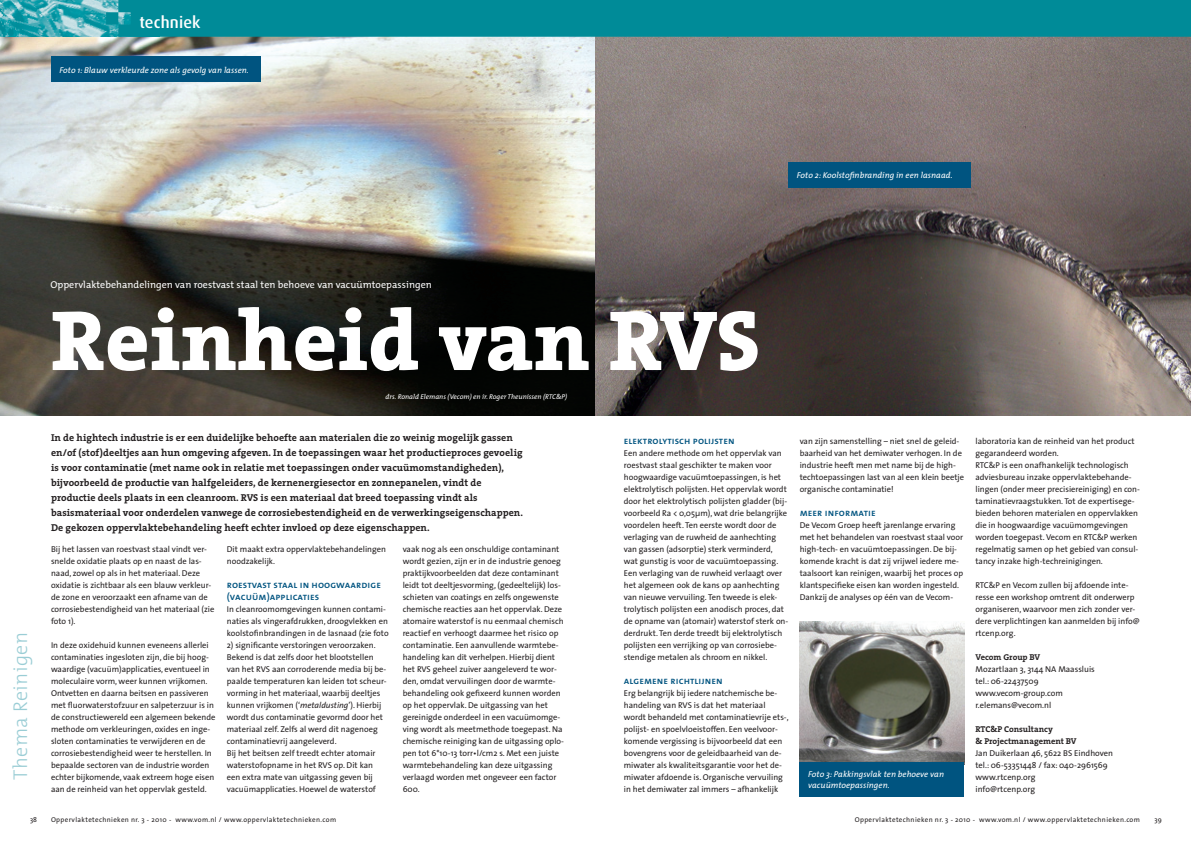
<style>
.page{position:relative;width:1191px;height:842px;background:#fff}
.page>*{position:absolute;margin:0;border:0;box-sizing:border-box;transform-origin:0 0}
.kop{font:800 86px "The Serif";color:#fff}
.platte_tekst{font:300 20px "The Mix";letter-spacing:.02em;color:#9acdd5}
.t1{font:500 16.2px "Dax";letter-spacing:.01em;color:#fff}
.intro{font:700 10px/15px "The Serif";letter-spacing:.005em;color:#231f20}
.subkop{font:10px/12px "The Mix Semi Bold Caps";letter-spacing:.01em;color:#005480}
.chapeau{font:10px "The Mix";letter-spacing:.005em;color:#fff}
.platte_tekst-2{font:10px "The Mix Semi Bold Caps";letter-spacing:.01em;color:#005480}
.platte_tekst-3{font:8.5px/12px "The Sans";color:#231f20}
.bijschrift{font:italic 8.5px/11px "The Mix";letter-spacing:.005em;color:#fff}
.bold_serif{font:700 8.5px/12px "The Serif";color:#231f20}
.t2{font:7px "The Sans";letter-spacing:.05em;color:#231f20}
.auteur{font:italic 7px "The Mix";color:#fff}
.s1{font-style:italic}
</style>
<div class="page">
<img style="left:0;top:37px;width:1191px;height:379px">
<img style="left:0;top:0;width:106px;height:37px">
<div style="left:106px;top:0;width:1085px;height:37px;background:#008b98"></div>
<img style="left:799px;top:622px;width:165px;height:141px">
<div style="left:799px;top:763px;width:165px;height:34px;background:#005480"></div>
<div style="left:51px;top:57px;width:210px;height:25px;background:#005480"></div>
<div style="left:788px;top:163px;width:183px;height:25px;background:#005480"></div>
<p class="t1" style="left:139px;top:14px;width:63px">techniek</p>
<p class="bijschrift" style="left:60px;top:64px;width:191px">Foto 1: Blauw verkleurde zone als gevolg van lassen.</p>
<p class="bijschrift" style="left:797px;top:170px;width:157px">Foto 2: Koolstofinbranding in een lasnaad.</p>
<p class="platte_tekst" style="left:4px;top:780px;width:149px;rotate:-90deg">Thema Reinigen</p>
<p class="chapeau" style="left:50px;top:276px;width:383px">Oppervlaktebehandelingen van roestvast staal ten behoeve van vacuümtoepassingen</p>
<p class="kop" style="left:51px;top:269px;width:710px">Reinheid van RVS</p>
<p class="auteur" style="left:385px;top:391px;width:183px">drs. Ronald Elemans (Vecom) en ir. Roger Theunissen (RTC&amp;P)</p>
<p class="intro" style="left:51px;top:430px;width:473px">In de hightech industrie is er een duidelijke behoefte aan materialen die zo weinig mogelijk gassen en/of (stof)deeltjes aan hun omgeving afgeven. In de toepassingen waar het productieproces gevoelig is voor contaminatie (met name ook in relatie met toepassingen onder vacuümomstandigheden), bijvoorbeeld de productie van halfgeleiders, de kernenergiesector en zonnepanelen, vindt de productie deels plaats in een cleanroom. RVS is een materiaal dat breed toepassing vindt als basismateriaal voor onderdelen vanwege de corrosiebestendigheid en de verwerkingseigenschappen.<br>De gekozen oppervlaktebehandeling heeft echter invloed op deze eigenschappen.</p>
<p class="platte_tekst-3" style="left:51px;top:543px;width:165px">Bij het lassen van roestvast staal vindt ver&shy;snelde oxidatie plaats op en naast de las&shy;naad, zowel op als in het materiaal. Deze oxidatie is zichtbaar als een blauw verkleur&shy;de zone en veroorzaakt een afname van de corrosiebestendigheid van het materiaal (zie foto 1).</p>
<p class="platte_tekst-3" style="left:51px;top:639px;width:166px">In deze oxidehuid kunnen eveneens allerlei contaminaties ingesloten zijn, die bij hoog&shy;waardige (vacuüm)applicaties, eventueel in moleculaire vorm, weer kunnen vrijkomen.<br>Ontvetten en daarna beitsen en passiveren met fluorwaterstofzuur en salpeterzuur is in de constructiewereld een algemeen bekende methode om verkleuringen, oxides en inge&shy;sloten contaminaties te verwijderen en de corrosiebestendigheid weer te herstellen. In bepaalde sectoren van de industrie worden echter bijkomende, vaak extreem hoge eisen aan de reinheid van het oppervlak gesteld.</p>
<p class="platte_tekst-3" style="left:227px;top:543px;width:161px">Dit maakt extra oppervlaktebehandelingen noodzakelijk.</p>
<p class="subkop" style="left:227px;top:578px;width:156px">roestvast staal in hoogwaardige (vacuüm)applicaties</p>
<p class="platte_tekst-3" style="left:227px;top:603px;width:163px">In cleanroomomgevingen kunnen contami&shy;naties als vingerafdrukken, droogvlekken en koolstofinbrandingen in de lasnaad (zie foto</p>
<p class="platte_tekst-3" style="left:227px;top:639px;width:150px">2) significante verstoringen veroorzaken.</p>
<p class="platte_tekst-3" style="left:227px;top:651px;width:161px">Bekend is dat zelfs door het blootstellen van het RVS aan corroderende media bij be&shy;paalde temperaturen kan leiden tot scheur&shy;vorming in het materiaal, waarbij deeltjes kunnen vrijkomen (‘<span class="s1">metaldusting</span>’). Hierbij wordt dus contaminatie gevormd door het materiaal zelf. Zelfs al werd dit nagenoeg contaminatievrij aangeleverd.</p>
<p class="platte_tekst-3" style="left:227px;top:747px;width:151px">Bij het beitsen zelf treedt echter atomair waterstofopname in het RVS op. Dit kan een extra mate van uitgassing geven bij vacuümapplicaties. Hoewel de waterstof</p>
<p class="platte_tekst-3" style="left:403px;top:543px;width:163px">vaak nog als een onschuldige contaminant wordt gezien, zijn er in de industrie genoeg praktijkvoorbeelden dat deze contaminant leidt tot deeltjesvorming, (gedeeltelijk) los&shy;schieten van coatings en zelfs ongewenste chemische reacties aan het oppervlak. Deze atomaire waterstof is nu eenmaal chemisch reactief en verhoogt daarmee het risico op contaminatie. Een aanvullende warmtebe&shy;handeling kan dit verhelpen. Hierbij dient het RVS geheel zuiver aangeleverd te wor&shy;den, omdat vervuilingen door de warmte&shy;behandeling ook gefixeerd kunnen worden op het oppervlak. De uitgassing van het gereinigde onderdeel in een vacuümomge&shy;ving wordt als meetmethode toegepast. Na chemische reiniging kan de uitgassing oplo&shy;pen tot 6*10-13 torr•l/cm2 s. Met een juiste warmtebehandeling kan deze uitgassing verlaagd worden met ongeveer een factor 600.</p>
<p class="subkop" style="left:624px;top:434px;width:112px">elektrolytisch polijsten</p>
<p class="platte_tekst-3" style="left:624px;top:447px;width:166px">Een andere methode om het oppervlak van roestvast staal geschikter te maken voor hoogwaardige vacuümtoepassingen, is het elektrolytisch polijsten. Het oppervlak wordt door het elektrolytisch polijsten gladder (bij&shy;voorbeeld Ra &lt; 0,05μm), wat drie belangrijke voordelen heeft. Ten eerste wordt door de verlaging van de ruwheid de aanhechting van gassen (adsorptie) sterk verminderd, wat gunstig is voor de vacuümtoepassing.<br>Een verlaging van de ruwheid verlaagt over het algemeen ook de kans op aanhechting van nieuwe vervuiling. Ten tweede is elek&shy;trolytisch polijsten een anodisch proces, dat de opname van (atomair) waterstof sterk on&shy;derdrukt. Ten derde treedt bij elektrolytisch polijsten een verrijking op van corrosiebe&shy;stendige metalen als chroom en nikkel.</p>
<p class="subkop" style="left:624px;top:674px;width:100px">algemene richtlijnen</p>
<p class="platte_tekst-3" style="left:624px;top:687px;width:166px">Erg belangrijk bij iedere natchemische be&shy;handeling van RVS is dat het materiaal wordt behandeld met contaminatievrije ets-, polijst- en spoelvloeistoffen. Een veelvoor&shy;komende vergissing is bijvoorbeeld dat een bovengrens voor de geleidbaarheid van de&shy;miwater als kwaliteitsgarantie voor het de&shy;miwater afdoende is. Organische vervuiling in het demiwater zal immers – afhankelijk</p>
<p class="platte_tekst-3" style="left:799px;top:435px;width:166px">van zijn samenstelling – niet snel de geleid&shy;baarheid van het demiwater verhogen. In de industrie heeft men met name bij de high&shy;techtoepassingen last van al een klein beetje organische contaminatie!</p>
<p class="platte_tekst-2" style="left:799px;top:504px;width:78px">meer informatie</p>
<p class="platte_tekst-3" style="left:799px;top:519px;width:165px">De Vecom Groep heeft jarenlange ervaring met het behandelen van roestvast staal voor high-tech- en vacuümtoepassingen. De bij&shy;komende kracht is dat zij vrijwel iedere me&shy;taalsoort kan reinigen, waarbij het proces op klantspecifieke eisen kan worden ingesteld.<br>Dankzij de analyses op één van de Vecom-</p>
<p class="bijschrift" style="left:808px;top:769px;width:137px">Foto 3: Pakkingsvlak ten behoeve van vacuümtoepassingen.</p>
<p class="platte_tekst-3" style="left:975px;top:435px;width:161px">laboratoria kan de reinheid van het product gegarandeerd worden.</p>
<p class="platte_tekst-3" style="left:975px;top:459px;width:166px">RTC&amp;P is een onafhankelijk technologisch adviesbureau inzake oppervlaktebehande&shy;lingen (onder meer precisiereiniging) en con&shy;taminatievraagstukken. Tot de expertisege&shy;bieden behoren materialen en oppervlakken die in hoogwaardige vacuümomgevingen worden toegepast. Vecom en RTC&amp;P werken regelmatig samen op het gebied van consul&shy;tancy inzake high-techreinigingen.</p>
<p class="platte_tekst-3" style="left:975px;top:579px;width:166px">RTC&amp;P en Vecom zullen bij afdoende inte&shy;resse een workshop omtrent dit onderwerp organiseren, waarvoor men zich zonder ver&shy;dere verplichtingen kan aanmelden bij info@ rtcenp.org.</p>
<p class="bold_serif" style="left:975px;top:651px;width:66px">Vecom Group BV</p>
<p class="platte_tekst-3" style="left:975px;top:663px;width:121px">Mozartlaan 3, 3144 NA Maassluis</p>
<p class="platte_tekst-3" style="left:975px;top:675px;width:65px">tel.: 06-22437509</p>
<p class="platte_tekst-3" style="left:975px;top:687px;width:89px">www.vecom-group.com</p>
<p class="platte_tekst-3" style="left:975px;top:699px;width:77px">r.elemans@vecom.nl</p>
<p class="bold_serif" style="left:975px;top:723px;width:103px">RTC&amp;P Consultancy<br>&amp; Projectmanagement BV</p>
<p class="platte_tekst-3" style="left:975px;top:747px;width:139px">Jan Duikerlaan 46, 5622 BS Eindhoven</p>
<p class="platte_tekst-3" style="left:975px;top:759px;width:134px">tel.: 06-53351448 / fax: 040-2961569</p>
<p class="platte_tekst-3" style="left:975px;top:771px;width:61px">www.rtcenp.org</p>
<p class="platte_tekst-3" style="left:975px;top:783px;width:61px">info@rtcenp.org</p>
<p class="t2" style="left:30px;top:813px;width:9px">38</p>
<p class="t2" style="left:51px;top:813px;width:287px">Oppervlaktetechnieken nr. 3 - 2010 - www.vom.nl / www.oppervlaktetechnieken.com</p>
<p class="t2" style="left:855px;top:813px;width:287px">Oppervlaktetechnieken nr. 3 - 2010 - www.vom.nl / www.oppervlaktetechnieken.com</p>
<p class="t2" style="left:1154px;top:813px;width:9px">39</p>
</div>
